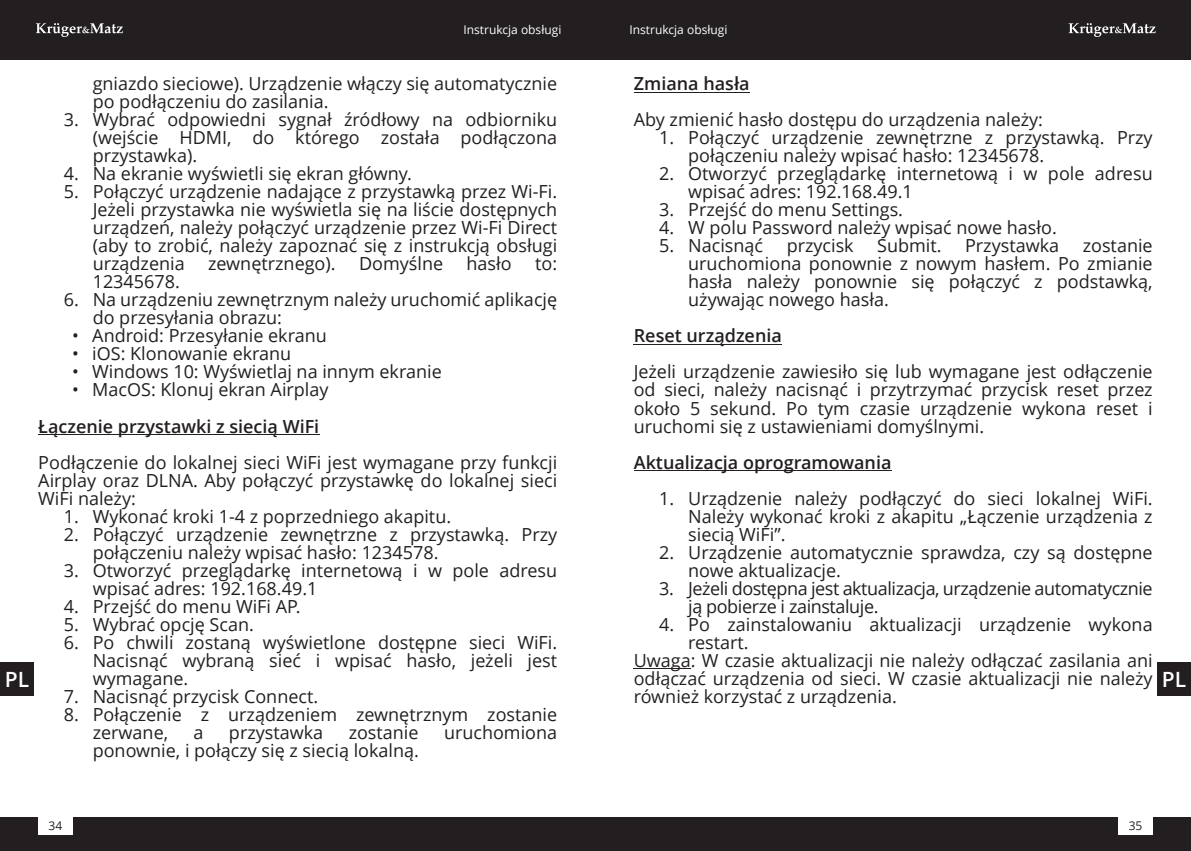
<style>
.page{position:relative;width:1191px;height:851px;background:#fff}
.page>*{position:absolute;margin:0;border:0;box-sizing:border-box;transform-origin:0 0}
.t1{font:600 21px "Open Sans";color:#fff}
.t2{font:18px/18px "Open Sans";color:#231f20}
.t3{font:600 18px "Open Sans";color:#231f20}
.t4{font:18px/18px "Open Sans";letter-spacing:-.025em;color:#231f20}
.t5{font:12px "Open Sans";color:#fff}
.t6{font:12px "Open Sans";color:#231f20}
</style>
<div class="page">
<hr style="left:634px;top:92px;width:115px;height:1px;background:#231f20">
<hr style="left:634px;top:344px;width:148px;height:1px;background:#231f20">
<hr style="left:634px;top:470px;width:257px;height:1px;background:#231f20">
<hr style="left:634px;top:668px;width:57px;height:1px;background:#231f20">
<div style="left:0;top:0;width:595px;height:60px;background:#231f20"></div>
<div style="left:595px;top:0;width:596px;height:60px;background:#231f20"></div>
<div style="left:0;top:816px;width:595px;height:34px;background:#231f20"></div>
<div style="left:595px;top:816px;width:596px;height:34px;background:#231f20"></div>
<div style="left:0;top:662px;width:34px;height:33px;background:#231f20"></div>
<div style="left:1157px;top:662px;width:34px;height:33px;background:#231f20"></div>
<svg style="left:36px;top:23px;width:87px;height:14px"></svg>
<svg style="left:1068px;top:23px;width:87px;height:14px"></svg>
<div style="left:38px;top:816px;width:35px;height:18px;background:#fff"></div>
<div style="left:1118px;top:816px;width:34px;height:18px;background:#fff"></div>
<hr style="left:38px;top:434px;width:281px;height:1px;background:#231f20">
<p class="t5" style="left:463px;top:25px;width:99px">Instrukcja obsługi</p>
<p class="t5" style="left:629px;top:25px;width:99px">Instrukcja obsługi</p>
<p class="t2" style="left:93px;top:76px;width:466px">gniazdo sieciowe). Urządzenie włączy się automatycznie po podłączeniu do zasilania.</p>
<p class="t2" style="left:93px;top:112px;width:466px;text-align:justify;text-indent:-29px">3. Wybrać odpowiedni sygnał źródłowy na odbiorniku (wejście HDMI, do którego została podłączona przystawka).</p>
<p class="t2" style="left:64px;top:166px;width:349px">4. Na ekranie wyświetli się ekran główny.</p>
<p class="t2" style="left:93px;top:184px;width:466px;text-align:justify;text-indent:-29px">5. Połączyć urządzenie nadające z przystawką przez Wi-Fi.<br>Jeżeli przystawka nie wyświetla się na liście dostępnych urządzeń, należy połączyć urządzenie przez Wi-Fi Direct (aby to zrobić, należy zapoznać się z instrukcją obsługi urządzenia</p>
<p class="t3" style="left:634px;top:76px;width:117px">Zmiana hasła</p>
<p class="t2" style="left:634px;top:112px;width:411px">Aby zmienić hasło dostępu do urządzenia należy:</p>
<p class="t2" style="left:688px;top:130px;width:466px;text-indent:-29px">1. Połączyć urządzenie zewnętrzne z przystawką. Przy połączeniu należy wpisać hasło: 12345678.</p>
<p class="t2" style="left:688px;top:166px;width:466px;text-indent:-29px">2. Otworzyć przeglądarkę internetową i w pole adresu wpisać adres: 192.168.49.1</p>
<p class="t2" style="left:659px;top:202px;width:245px">3. Przejść do menu Settings.</p>
<p class="t2" style="left:659px;top:220px;width:399px">4. W polu Password należy wpisać nowe hasło.</p>
<p class="t2" style="left:659px;top:238px;width:105px">5. Nacisnąć</p>
<p class="t2" style="left:786px;top:238px;width:69px">przycisk</p>
<p class="t2" style="left:877px;top:238px;width:66px">Submit.</p>
<p class="t2" style="left:965px;top:238px;width:96px">Przystawka</p>
<p class="t2" style="left:688px;top:238px;width:466px;text-align:justify;text-indent:394px">zostanie uruchomiona ponownie z nowym hasłem. Po zmianie hasła należy ponownie się połączyć z podstawką, używając nowego hasła.</p>
<p class="t3" style="left:634px;top:328px;width:150px">Reset urządzenia</p>
<p class="t2" style="left:634px;top:364px;width:520px;text-align:justify">Jeżeli urządzenie zawiesiło się lub wymagane jest odłączenie od sieci, należy nacisnąć i przytrzymać przycisk reset przez około 5 sekund. Po tym czasie urządzenie wykona reset i uruchomi się z ustawieniami domyślnymi.</p>
<p class="t3" style="left:634px;top:454px;width:259px">Aktualizacja oprogramowania</p>
<p class="t2" style="left:688px;top:490px;width:466px;text-align:justify;text-indent:-29px">1. Urządzenie należy podłączyć do sieci lokalnej WiFi.<br>Należy wykonać kroki z akapitu „Łączenie urządzenia z siecią WiFi”.</p>
<p class="t2" style="left:688px;top:544px;width:466px;text-indent:-29px">2. Urządzenie automatycznie sprawdza, czy są dostępne nowe aktualizacje.</p>
<p class="t4" style="left:688px;top:580px;width:466px;text-indent:-29px">3. Jeżeli dostępna jest aktualizacja, urządzenie automatycznie ją pobierze i zainstaluje.</p>
<p class="t2" style="left:659px;top:616px;width:495px">4. Po zainstalowaniu aktualizacji urządzenie wykona</p>
<p class="t2" style="left:688px;top:634px;width:62px">restart.</p>
<p class="t2" style="left:634px;top:652px;width:520px">Uwaga: W czasie aktualizacji nie należy odłączać zasilania ani</p>
<p class="t2" style="left:634px;top:670px;width:520px">odłączać urządzenia od sieci. W czasie aktualizacji nie należy</p>
<p class="t2" style="left:634px;top:688px;width:264px">również korzystać z urządzenia.</p>
<p class="t2" style="left:208px;top:256px;width:129px">zewnętrznego).</p>
<p class="t2" style="left:359px;top:256px;width:86px">Domyślne</p>
<p class="t2" style="left:466px;top:256px;width:47px">hasło</p>
<p class="t2" style="left:535px;top:256px;width:24px">to:</p>
<p class="t2" style="left:93px;top:274px;width:89px">12345678.</p>
<p class="t2" style="left:93px;top:292px;width:466px;text-indent:-29px">6. Na urządzeniu zewnętrznym należy uruchomić aplikację do przesyłania obrazu:</p>
<p class="t2" style="left:72px;top:328px;width:256px">• Android: Przesyłanie ekranu</p>
<p class="t2" style="left:72px;top:346px;width:220px">• iOS: Klonowanie ekranu</p>
<p class="t2" style="left:72px;top:364px;width:371px">• Windows 10: Wyświetlaj na innym ekranie</p>
<p class="t2" style="left:72px;top:382px;width:258px">• MacOS: Klonuj ekran Airplay</p>
<p class="t3" style="left:38px;top:418px;width:282px">Łączenie przystawki z siecią WiFi</p>
<p class="t2" style="left:38px;top:454px;width:520px;text-align:justify">Podłączenie do lokalnej sieci WiFi jest wymagane przy funkcji Airplay oraz DLNA. Aby połączyć przystawkę do lokalnej sieci WiFi należy:</p>
<p class="t2" style="left:64px;top:508px;width:389px">1. Wykonać kroki 1-4 z poprzedniego akapitu.</p>
<p class="t2" style="left:93px;top:526px;width:466px;text-indent:-29px">2. Połączyć urządzenie zewnętrzne z przystawką. Przy połączeniu należy wpisać hasło: 1234578.</p>
<p class="t2" style="left:93px;top:562px;width:466px;text-indent:-29px">3. Otworzyć przeglądarkę internetową i w pole adresu wpisać adres: 192.168.49.1</p>
<p class="t2" style="left:64px;top:598px;width:238px">4. Przejść do menu WiFi AP.</p>
<p class="t2" style="left:64px;top:616px;width:192px">5. Wybrać opcję Scan.</p>
<p class="t2" style="left:93px;top:634px;width:466px;text-align:justify;text-indent:-29px">6. Po chwili zostaną wyświetlone dostępne sieci WiFi.<br>Nacisnąć wybraną sieć i wpisać hasło, jeżeli jest wymagane.</p>
<p class="t2" style="left:64px;top:688px;width:256px">7. Nacisnąć przycisk Connect.</p>
<p class="t2" style="left:93px;top:706px;width:466px;text-indent:-29px">8. Połączenie z urządzeniem zewnętrznym zostanie zerwane,</p>
<p class="t1" style="left:5px;top:670px;width:26px">PL</p>
<p class="t1" style="left:1161px;top:670px;width:26px">PL</p>
<p class="t2" style="left:194px;top:724px;width:12px">a</p>
<p class="t2" style="left:229px;top:724px;width:96px">przystawka</p>
<p class="t2" style="left:349px;top:724px;width:71px">zostanie</p>
<p class="t2" style="left:444px;top:724px;width:115px">uruchomiona</p>
<p class="t2" style="left:93px;top:742px;width:328px">ponownie, i połączy się z siecią lokalną.</p>
<p class="t6" style="left:49px;top:820px;width:15px">34</p>
<p class="t6" style="left:1128px;top:820px;width:15px">35</p>
</div>
